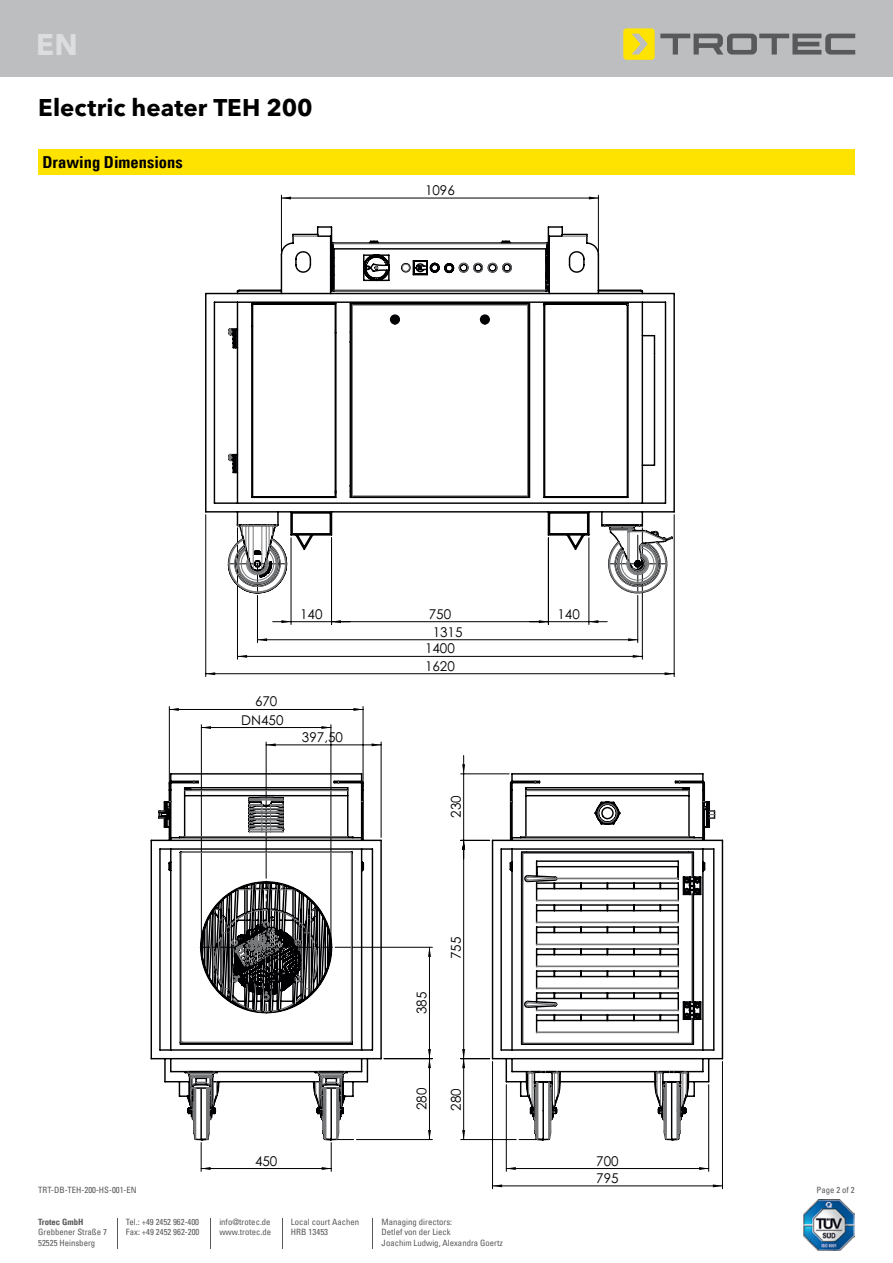
<style>
.page{position:relative;width:893px;height:1263px;background:#fff}
.page>*{position:absolute;margin:0;border:0;box-sizing:border-box;transform-origin:0 0}
.t1{font:700 29.7px "Avenir Next W1 G";color:#dcddde}
.t2{font:700 24px "Avenir Next W1 G";letter-spacing:.005em;color:#000}
.t3{font:16.5px "Univers Com 67 Bold Cond";color:#000}
.t4{font:13.5px/17px "Century Gothic";color:#000003;text-align:center}
.t5{font:condensed 8.7px/10.5px "Univers Com 57";color:#58595b}
.t6{font:8.7px "Univers Com 67 Bold Cond";color:#58595b}
</style>
<div class="page">
<img style="left:803px;top:1199px;width:52px;height:51px">
<div style="left:0;top:0;width:893px;height:77px;background:#bcbec0"></div>
<svg style="left:623px;top:28px;width:232px;height:32px"></svg>
<hr style="left:372px;top:1218px;width:1px;height:30px;background:#58595b">
<hr style="left:210px;top:1218px;width:1px;height:30px;background:#58595b">
<hr style="left:117px;top:1218px;width:1px;height:30px;background:#58595b">
<hr style="left:282px;top:1218px;width:1px;height:30px;background:#58595b">
<div style="left:38px;top:149px;width:817px;height:25px;background:#ffe300"></div>
<hr style="left:733px;top:512px;width:1px;height:81px;background:#000003">
<hr style="left:598px;top:195px;width:1px;height:57px;background:#000003">
<hr style="left:281px;top:195px;width:1px;height:57px;background:#000003">
<hr style="left:674px;top:515px;width:1px;height:161px;background:#000003">
<hr style="left:205px;top:515px;width:1px;height:161px;background:#000003">
<hr style="left:193px;top:178px;width:1px;height:220px;background:#000003">
<hr style="left:775px;top:538px;width:1px;height:86px;background:#000003">
<hr style="left:892px;top:515px;width:1px;height:127px;background:#000003">
<hr style="left:761px;top:515px;width:1px;height:127px;background:#000003">
<hr style="left:193px;top:174px;width:1px;height:66px;background:#000003">
<hr style="left:193px;top:400px;width:1px;height:112px;background:#000003">
<svg style="left:193px;top:334px;width:1px;height:132px"></svg>
<hr style="left:733px;top:293px;width:1px;height:219px;background:#000003">
<hr style="left:733px;top:227px;width:1px;height:66px;background:#000003">
<svg style="left:733px;top:293px;width:1px;height:19px"></svg>
<svg style="left:206px;top:197px;width:468px;height:478px"></svg>
<svg style="left:205px;top:226px;width:470px;height:368px"></svg>
<svg style="left:228px;top:236px;width:444px;height:357px"></svg>
<hr style="left:356px;top:1139px;width:76px;height:1px;background:#000003">
<hr style="left:892px;top:1059px;width:1px;height:80px;background:#000003">
<hr style="left:541px;top:1085px;width:1px;height:86px;background:#000003">
<hr style="left:839px;top:1085px;width:1px;height:86px;background:#000003">
<hr style="left:798px;top:1085px;width:1px;height:86px;background:#000003">
<hr style="left:581px;top:1085px;width:1px;height:86px;background:#000003">
<hr style="left:848px;top:742px;width:1px;height:57px;background:#000003">
<hr style="left:531px;top:742px;width:1px;height:57px;background:#000003">
<hr style="left:455px;top:1061px;width:1px;height:144px;background:#000003">
<hr style="left:892px;top:1074px;width:1px;height:131px;background:#000003">
<hr style="left:487px;top:1074px;width:1px;height:131px;background:#000003">
<hr style="left:887px;top:1142px;width:1px;height:47px;background:#000003">
<hr style="left:507px;top:1142px;width:1px;height:47px;background:#000003">
<hr style="left:331px;top:725px;width:1px;height:219px;background:#000003">
<hr style="left:201px;top:725px;width:1px;height:219px;background:#000003">
<svg style="left:331px;top:1142px;width:1px;height:29px"></svg>
<hr style="left:363px;top:706px;width:1px;height:81px;background:#000003">
<hr style="left:169px;top:706px;width:1px;height:81px;background:#000003">
<hr style="left:335px;top:947px;width:97px;height:1px;background:#000003">
<hr style="left:384px;top:1058px;width:48px;height:1px;background:#000003">
<hr style="left:892px;top:840px;width:1px;height:219px;background:#000003">
<hr style="left:892px;top:774px;width:1px;height:66px;background:#000003">
<svg style="left:892px;top:840px;width:1px;height:19px"></svg>
<hr style="left:381px;top:742px;width:1px;height:95px;background:#000003">
<svg style="left:201px;top:726px;width:130px;height:444px"></svg>
<svg style="left:169px;top:708px;width:194px;height:3px"></svg>
<svg style="left:428px;top:947px;width:3px;height:192px"></svg>
<svg style="left:266px;top:743px;width:115px;height:3px"></svg>
<svg style="left:151px;top:772px;width:232px;height:369px"></svg>
<svg style="left:159px;top:781px;width:205px;height:359px"></svg>
<hr style="left:410px;top:1059px;width:1px;height:80px;background:#000003">
<hr style="left:461px;top:1139px;width:55px;height:1px;background:#000003">
<hr style="left:410px;top:1061px;width:1px;height:162px;background:#000003">
<hr style="left:410px;top:725px;width:1px;height:219px;background:#000003">
<svg style="left:410px;top:1139px;width:1px;height:32px"></svg>
<hr style="left:708px;top:1085px;width:1px;height:86px;background:#000003">
<hr style="left:506px;top:1085px;width:1px;height:86px;background:#000003">
<hr style="left:722px;top:1061px;width:1px;height:128px;background:#000003">
<hr style="left:492px;top:1061px;width:1px;height:128px;background:#000003">
<hr style="left:410px;top:706px;width:1px;height:81px;background:#000003">
<hr style="left:410px;top:947px;width:1px;height:112px;background:#000003">
<hr style="left:461px;top:773px;width:48px;height:1px;background:#000003">
<svg style="left:506px;top:1167px;width:203px;height:3px"></svg>
<svg style="left:493px;top:1184px;width:229px;height:3px"></svg>
<svg style="left:461px;top:755px;width:29px;height:384px"></svg>
<svg style="left:491px;top:772px;width:232px;height:369px"></svg>
<svg style="left:510px;top:781px;width:205px;height:359px"></svg>
<h1 class="t1" style="left:36px;top:26px;width:43px">EN</h1>
<h2 class="t2" style="left:38px;top:93px;width:276px">Electric heater TEH 200</h2>
<h3 class="t3" style="left:43px;top:152px;width:142px">Drawing Dimensions</h3>
<h3 class="t4" style="left:425px;top:181px;width:31px">1096</h3>
<h3 class="t4" style="left:255px;top:693px;width:24px">670</h3>
<h3 class="t4" style="left:241px;top:711px;width:44px">DN450</h3>
<h3 class="t4" style="left:300px;top:605px;width:24px">140</h3>
<h3 class="t4" style="left:429px;top:605px;width:24px">750</h3>
<h3 class="t4" style="left:557px;top:605px;width:24px">140</h3>
<h3 class="t4" style="left:302px;top:728px;width:43px">397,50</h3>
<h3 class="t4" style="left:425px;top:623px;width:39px">1315<br>1400<br>1620</h3>
<h3 class="t4" style="left:447px;top:817px;width:24px;rotate:-90deg">230</h3>
<p class="t5" style="left:38px;top:1184px;width:100px">TRT-DB-TEH-200-HS-001-EN</p>
<h3 class="t4" style="left:255px;top:1152px;width:24px">450</h3>
<h3 class="t4" style="left:413px;top:1014px;width:24px;rotate:-90deg">385</h3>
<h3 class="t4" style="left:447px;top:959px;width:24px;rotate:-90deg">755</h3>
<h3 class="t4" style="left:413px;top:1110px;width:24px;rotate:-90deg">280</h3>
<h3 class="t4" style="left:447px;top:1111px;width:24px;rotate:-90deg">280</h3>
<p class="t6" style="left:38px;top:1216px;width:47px">Trotec GmbH</p>
<p class="t5" style="left:38px;top:1226px;width:70px">Grebbener Straße 7<br>52525 Heinsberg</p>
<p class="t5" style="left:219px;top:1216px;width:53px">info@trotec.de www.trotec.de</p>
<p class="t5" style="left:126px;top:1216px;width:75px">Tel.: +49 2452 962-400<br>Fax: +49 2452 962-200</p>
<p class="t5" style="left:291px;top:1216px;width:70px">Local court Aachen<br>HRB 13453</p>
<p class="t5" style="left:382px;top:1216px;width:123px">Managing directors:<br>Detlef von der Lieck<br>Joachim Ludwig, Alexandra Goertz</p>
<h3 class="t4" style="left:596px;top:1152px;width:24px;line-height:17.4px;text-align:left">700<br>795</h3>
<p class="t5" style="left:816px;top:1184px;width:40px">Page 2 of 2</p>
</div>
